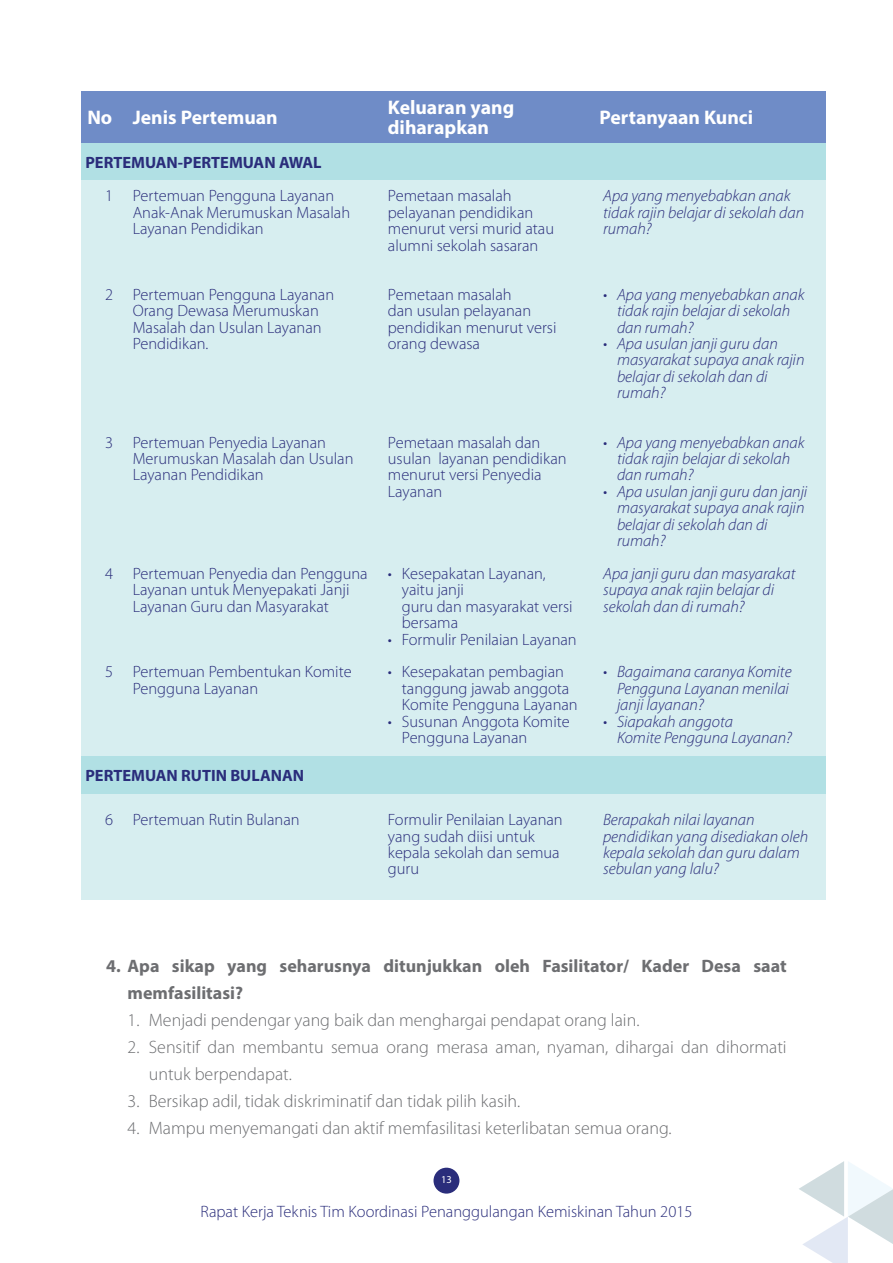
<style>
.page{position:relative;width:893px;height:1263px;background:#fff}
.page>*{position:absolute;margin:0;border:0;box-sizing:border-box;transform-origin:0 0}
.t1{font:700 19.65px/19.6px "Myriad Pro";color:#fff}
.t2{font:300 18px/27px "Myriad Pro";color:#6d6e71}
.t3{font:700 18px/27px "Myriad Pro";color:#6d6e71}
.t4{font:300 16.5px "Myriad Pro";color:#2a2d7b}
.t5{font:300 16.35px/16.4px "Myriad Pro";color:#2a2d7b}
.t6{font:italic 300 16.35px/16.4px "Myriad Pro";color:#2a2d7b}
.t7{font:700 16.35px "Myriad Pro";color:#2a2d7b}
.t8{font:10.5px "Myriad Pro";color:#fff}
</style>
<div class="page">
<div style="left:433px;top:1168px;width:26px;height:25px;background:#2a2d7b;border-radius:50%"></div>
<svg style="left:799px;top:1161px;width:94px;height:102px"></svg>
<div style="left:81px;top:92px;width:744px;height:53px;background:#6f8cc7"></div>
<div style="left:81px;top:143px;width:744px;height:37px;background:#b1e0e4"></div>
<div style="left:81px;top:180px;width:744px;height:719px;background:#d7eef0"></div>
<div style="left:81px;top:756px;width:744px;height:37px;background:#b1e0e4"></div>
<p class="t1" style="left:87px;top:107px;width:192px">No Jenis Pertemuan</p>
<p class="t1" style="left:388px;top:97px;width:128px">Keluaran yang diharapkan</p>
<p class="t1" style="left:600px;top:107px;width:155px">Pertanyaan Kunci</p>
<p class="t7" style="left:85px;top:152px;width:238px">PERTEMUAN-PERTEMUAN AWAL</p>
<p class="t5" style="left:105px;top:188px;width:10px">1</p>
<p class="t5" style="left:388px;top:188px;width:168px">Pemetaan masalah pelayanan pendidikan menurut versi murid atau alumni sekolah sasaran</p>
<p class="t5" style="left:388px;top:286px;width:170px">Pemetaan masalah<br>dan usulan pelayanan pendidikan menurut versi orang dewasa</p>
<p class="t6" style="left:603px;top:188px;width:203px">Apa yang menyebabkan anak tidak rajin belajar di sekolah dan rumah?</p>
<p class="t5" style="left:133px;top:188px;width:219px">Pertemuan Pengguna Layanan<br>Anak-Anak Merumuskan Masalah<br>Layanan Pendidikan</p>
<p class="t6" style="left:617px;top:286px;width:189px;text-indent:-14px">• Apa yang menyebabkan anak tidak rajin belajar di sekolah dan rumah?</p>
<p class="t6" style="left:617px;top:335px;width:189px;text-indent:-14px">• Apa usulan janji guru dan masyarakat supaya anak rajin belajar di sekolah dan di rumah?</p>
<p class="t6" style="left:617px;top:434px;width:189px;text-indent:-14px">• Apa yang menyebabkan anak tidak rajin belajar di sekolah dan rumah?</p>
<p class="t6" style="left:617px;top:483px;width:192px;text-indent:-14px">• Apa usulan janji guru dan janji masyarakat supaya anak rajin belajar di sekolah dan di rumah?</p>
<p class="t6" style="left:603px;top:565px;width:194px">Apa janji guru dan masyarakat supaya anak rajin belajar di sekolah dan di rumah?</p>
<p class="t5" style="left:133px;top:286px;width:203px">Pertemuan Pengguna Layanan<br>Orang Dewasa Merumuskan<br>Masalah dan Usulan Layanan<br>Pendidikan.</p>
<p class="t5" style="left:105px;top:286px;width:10px">2</p>
<p class="t5" style="left:388px;top:434px;width:180px">Pemetaan masalah dan usulan layanan pendidikan menurut versi Penyedia<br>Layanan</p>
<p class="t5" style="left:133px;top:434px;width:222px">Pertemuan Penyedia Layanan<br>Merumuskan Masalah dan Usulan<br>Layanan Pendidikan</p>
<p class="t5" style="left:105px;top:434px;width:10px">3</p>
<p class="t5" style="left:402px;top:565px;width:172px;text-indent:-14px">• Kesepakatan Layanan, yaitu janji<br>guru dan masyarakat versi bersama</p>
<p class="t5" style="left:388px;top:631px;width:190px">• Formulir Penilaian Layanan</p>
<p class="t5" style="left:402px;top:664px;width:177px;text-indent:-14px">• Kesepakatan pembagian tanggung jawab anggota<br>Komite Pengguna Layanan</p>
<p class="t5" style="left:402px;top:713px;width:169px;text-indent:-14px">• Susunan Anggota Komite<br>Pengguna Layanan</p>
<p class="t5" style="left:133px;top:565px;width:237px">Pertemuan Penyedia dan Pengguna<br>Layanan untuk Menyepakati Janji<br>Layanan Guru dan Masyarakat</p>
<p class="t5" style="left:105px;top:565px;width:10px">4</p>
<p class="t5" style="left:133px;top:664px;width:220px">Pertemuan Pembentukan Komite<br>Pengguna Layanan</p>
<p class="t6" style="left:617px;top:664px;width:176px;text-indent:-14px">• Bagaimana caranya Komite<br>Pengguna Layanan menilai janji layanan?</p>
<p class="t6" style="left:617px;top:713px;width:176px;text-indent:-14px">• Siapakah anggota<br>Komite Pengguna Layanan?</p>
<p class="t5" style="left:105px;top:664px;width:10px">5</p>
<p class="t7" style="left:85px;top:765px;width:220px">PERTEMUAN RUTIN BULANAN</p>
<p class="t5" style="left:105px;top:812px;width:10px">6</p>
<p class="t5" style="left:133px;top:812px;width:168px">Pertemuan Rutin Bulanan</p>
<p class="t5" style="left:388px;top:812px;width:176px">Formulir Penilaian Layanan yang sudah diisi untuk kepala sekolah dan semua guru</p>
<p class="t6" style="left:603px;top:811px;width:207px">Berapakah nilai layanan pendidikan yang disediakan oleh kepala sekolah dan guru dalam sebulan yang lalu?</p>
<p class="t3" style="left:128px;top:952px;width:661px;text-indent:-21px">4. Apa sikap yang seharusnya ditunjukkan oleh Fasilitator/ Kader Desa saat memfasilitasi?</p>
<p class="t2" style="left:128px;top:1007px;width:513px">1. Menjadi pendengar yang baik dan menghargai pendapat orang lain.</p>
<p class="t2" style="left:149px;top:1034px;width:639px;text-indent:-21px">2. Sensitif dan membantu semua orang merasa aman, nyaman, dihargai dan dihormati untuk berpendapat.</p>
<p class="t2" style="left:128px;top:1088px;width:394px">3. Bersikap adil, tidak diskriminatif dan tidak pilih kasih.</p>
<p class="t2" style="left:128px;top:1115px;width:546px">4. Mampu menyemangati dan aktif memfasilitasi keterlibatan semua orang.</p>
<p class="t8" style="left:441px;top:1173px;width:12px">13</p>
<p class="t4" style="left:200px;top:1203px;width:493px">Rapat Kerja Teknis Tim Koordinasi Penanggulangan Kemiskinan Tahun 2015</p>
</div>
